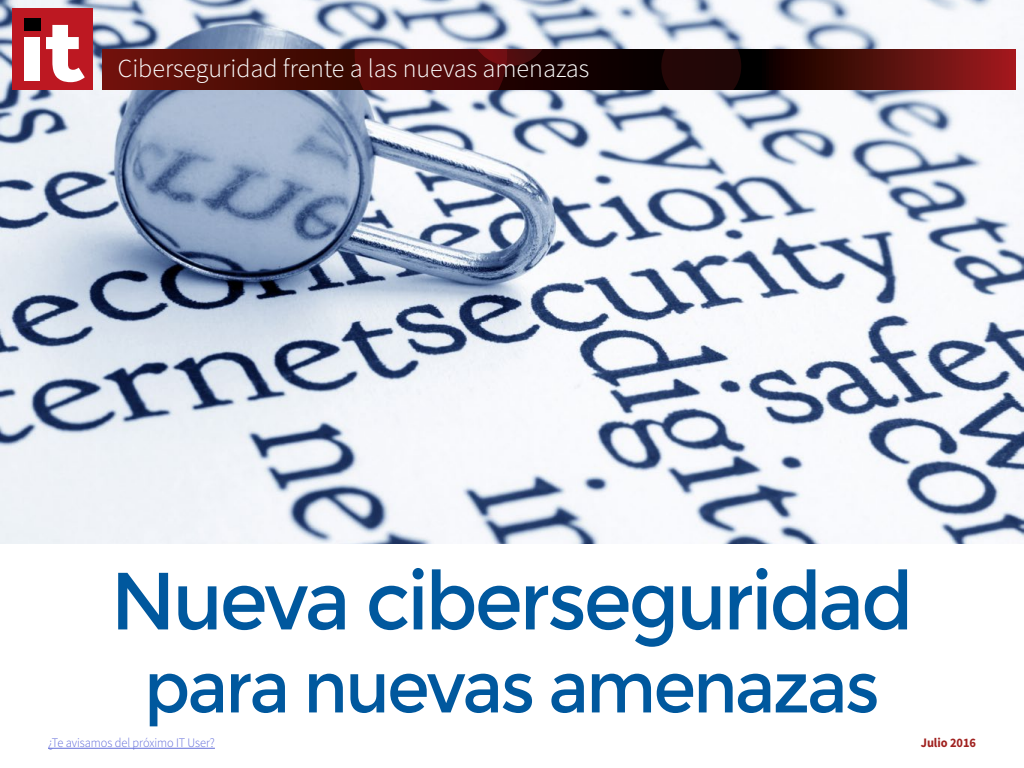
<style>
.page{position:relative;width:1024px;height:768px;background:#fff}
.page>*{position:absolute;margin:0;border:0;box-sizing:border-box;transform-origin:0 0}
.t1{font:81px "Montserrat";letter-spacing:-.04em;color:#00589e;scale:.96 1}
.t2{font:71.8px "Montserrat";letter-spacing:-.04em;color:#00589e;scale:.96 1}
.t3{font:300 26px "Source Sans Pro";color:#fff}
.t4{font:300 13px "Source Sans Pro";letter-spacing:-.005em;color:#616cda;scale:.95 1}
.t5{font:700 13px "Source Sans Pro";letter-spacing:-.005em;color:#a0211f;scale:.95 1}
</style>
<div class="page">
<img style="left:0;top:0;width:1024px;height:544px">
<svg style="left:102px;top:49px;width:914px;height:41px;background:#440b07"></svg>
<svg style="left:355px;top:49px;width:195px;height:41px;background:#490808"></svg>
<div style="left:661px;top:49px;width:80px;height:41px;background:#230707"></div>
<div style="left:12px;top:9px;width:80px;height:81px;background:#bd1822"></div>
<div style="left:24px;top:19px;width:17px;height:12px;background:#000"></div>
<div style="left:25px;top:37px;width:15px;height:44px;background:#fff"></div>
<svg style="left:46px;top:25px;width:39px;height:57px"></svg>
<hr style="left:48px;top:748px;width:167px;height:1px;background:#616cda">
<img style="left:984px;top:57px;width:21px;height:27px">
<p class="t3" style="left:118px;top:52px;width:473px">Ciberseguridad frente a las nuevas amenazas</p>
<h1 class="t1" style="left:111px;top:554px;width:838px">Nueva ciberseguridad</h1>
<h2 class="t2" style="left:144px;top:646px;width:768px">para nuevas amenazas</h2>
<p class="t4" style="left:48px;top:735px;width:177px">¿Te avisamos del próximo IT User?</p>
<p class="t5" style="left:921px;top:734px;width:60px">Julio 2016</p>
</div>
